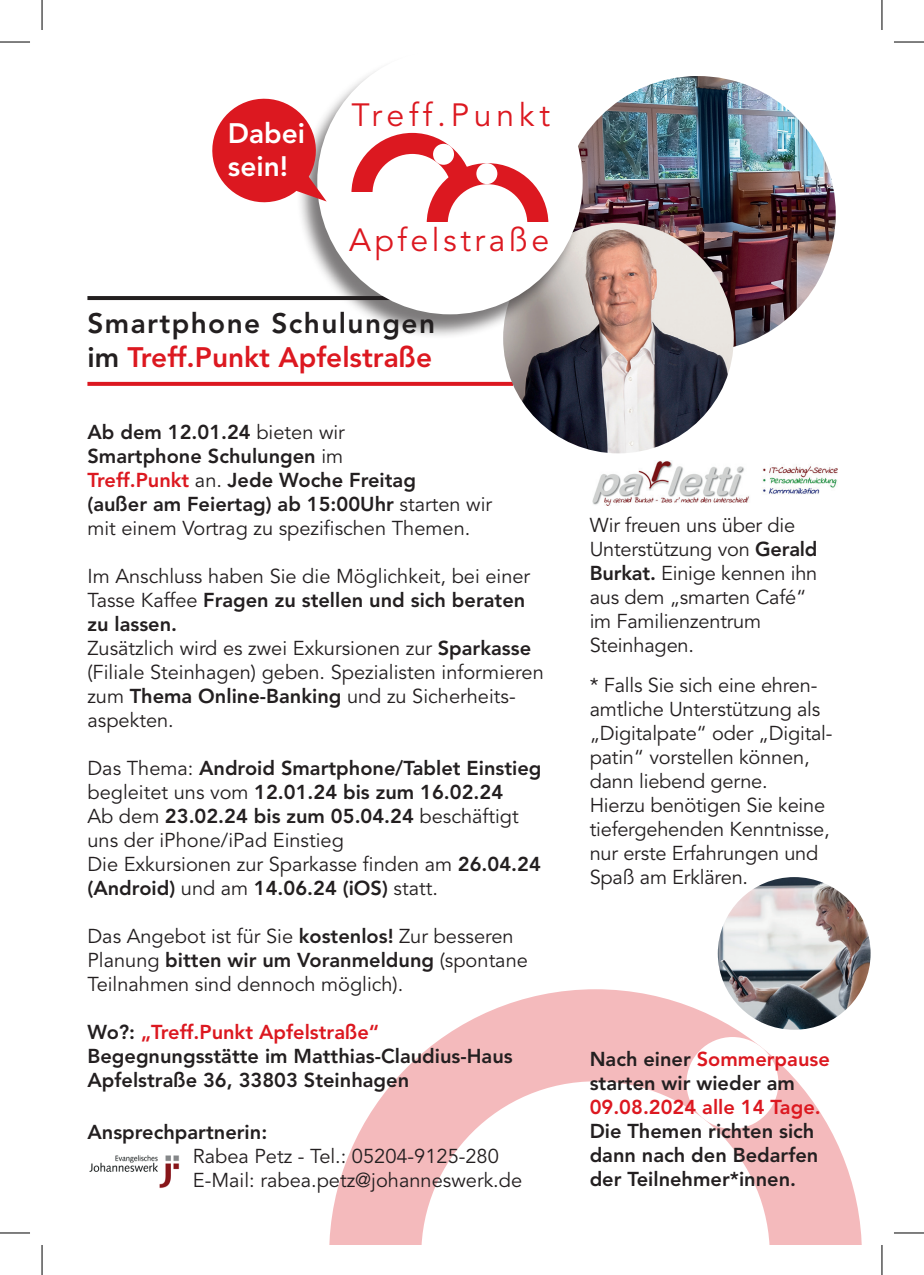
<style>
.page{position:relative;width:924px;height:1275px;background:#fff}
.page>*{position:absolute;margin:0;border:0;box-sizing:border-box;transform-origin:0 0}
.t1{font:32px "Avenir LT Std";letter-spacing:.15em;color:#dc1820}
.t2{font:32px "Avenir LT Std";letter-spacing:.11em;color:#dc1820}
.t3{font:800 28px/33.6px "Avenir LT Std";color:#231f20}
.t4{font:800 28px/33.6px "Avenir LT Std";color:#fff}
.t5{font:20px/24px "Avenir LT Std";color:#231f20}
.t6{font:800 20px/24px "Avenir LT Std";color:#231f20}
.t7{font:800 20px "Avenir LT Std";color:#dc1820}
.s1{color:#dc1820}
.s2{font-weight:400}
.s3{font-weight:800}
</style>
<div class="page">
<img style="left:717px;top:877px;width:153px;height:152px;border-radius:76px">
<svg style="left:329px;top:989px;width:532px;height:255px"></svg>
<div style="left:686px;top:1037px;width:92px;height:92px;background:#fff;border-radius:50%"></div>
<img style="left:89px;top:1155px;width:91px;height:34px">
<svg style="left:87px;top:382px;width:426px;height:4px;background:#dd1f26"></svg>
<hr style="left:87px;top:296px;width:426px;height:4px;background:#231f20">
<img style="left:559px;top:76px;width:276px;height:275px;border-radius:138px">
<img style="left:503px;top:223px;width:230px;height:230px;border-radius:115px">
<img style="left:592px;top:461px;width:244px;height:44px">
<div style="left:296px;top:52px;width:288px;height:288px;background:#231f20;opacity:.59"></div>
<div style="left:317px;top:49px;width:265px;height:265px;background:#fff;border-radius:50%"></div>
<svg style="left:351px;top:133px;width:197px;height:88px"></svg>
<div style="left:476px;top:163px;width:21px;height:21px;background:#fff;border-radius:50%"></div>
<div style="left:433px;top:144px;width:21px;height:21px;background:#fff;border-radius:50%"></div>
<svg style="left:212px;top:93px;width:114px;height:115px"></svg>
<hr style="left:0;top:42px;width:30px;height:1px;background:#000">
<hr style="left:893px;top:42px;width:30px;height:1px;background:#000">
<hr style="left:0;top:1232px;width:30px;height:1px;background:#000">
<hr style="left:893px;top:1232px;width:30px;height:1px;background:#000">
<hr style="left:42px;top:0;width:1px;height:30px;background:#000">
<hr style="left:42px;top:1245px;width:1px;height:30px;background:#000">
<hr style="left:881px;top:0;width:1px;height:30px;background:#000">
<hr style="left:881px;top:1245px;width:1px;height:30px;background:#000">
<h2 class="t4" style="left:228px;top:116px;width:79px">Dabei sein!</h2>
<h1 class="t1" style="left:351px;top:96px;width:200px">Treff.Punkt</h1>
<h1 class="t2" style="left:349px;top:222px;width:201px">Apfelstraße</h1>
<h2 class="t3" style="left:87px;top:307px;width:349px">Smartphone Schulungen im <span class="s1">Treff.Punkt Apfelstraße</span></h2>
<p class="t6" style="left:87px;top:420px;width:406px">Ab dem 12.01.24 <span class="s2">bieten wir<br></span>Smartphone Schulungen <span class="s2">im<br></span><span class="s1">Treff.Punkt</span> <span class="s2">an.</span> Jede Woche Freitag<br>(außer am Feiertag) ab 15:00Uhr <span class="s2">starten wir mit einem Vortrag zu spezifischen Themen.</span></p>
<p class="t5" style="left:87px;top:564px;width:457px">Im Anschluss haben Sie die Möglichkeit, bei einer Tasse Kaffee <span class="s3">Fragen zu stellen und sich beraten zu lassen.<br></span>Zusätzlich wird es zwei Exkursionen zur <span class="s3">Sparkasse </span>(Filiale Steinhagen) geben. Spezialisten informieren zum <span class="s3">Thema Online-Banking</span> und zu Sicherheits&shy;aspekten.</p>
<p class="t5" style="left:87px;top:756px;width:455px">Das Thema: <span class="s3">Android Smartphone/Tablet Einstieg </span>begleitet uns vom <span class="s3">12.01.24 bis zum 16.02.24<br></span>Ab dem <span class="s3">23.02.24 bis zum 05.04.24</span> beschäftigt uns der iPhone/iPad Einstieg<br>Die Exkursionen zur Sparkasse finden am <span class="s3">26.04.24 (Android)</span> und am <span class="s3">14.06.24 (iOS)</span> statt.</p>
<p class="t5" style="left:87px;top:924px;width:442px">Das Angebot ist für Sie <span class="s3">kostenlos!</span> Zur besseren<br>Planung <span class="s3">bitten wir um Voranmeldung</span> (spontane<br>Teilnahmen sind dennoch möglich).</p>
<p class="t6" style="left:87px;top:1020px;width:426px">Wo?: <span class="s1">„Treff.Punkt Apfelstraße“<br></span>Begegnungsstätte im Matthias-Claudius-Haus<br>Apfelstraße 36, 33803 Steinhagen</p>
<p class="t6" style="left:87px;top:1120px;width:181px">Ansprechpartnerin:</p>
<p class="t5" style="left:193px;top:1144px;width:330px">Rabea Petz - Tel.: 05204-9125-280<br>E-Mail: rabea.petz@johanneswerk.de</p>
<p class="t5" style="left:589px;top:514px;width:229px">Wir freuen uns über die<br>Unterstützung von <span class="s3">Gerald<br>Burkat.</span> Einige kennen ihn aus dem „smarten Café“ im Familienzentrum<br>Steinhagen.</p>
<p class="t5" style="left:589px;top:674px;width:244px">* Falls Sie sich eine ehren&shy;amtliche Unterstützung als „Digitalpate“ oder „Digital&shy;patin“ vorstellen können, dann liebend gerne.<br>Hierzu benötigen Sie keine tiefergehenden Kenntnisse, nur erste Erfahrungen und<br>Spaß am Erklären.</p>
<p class="t6" style="left:589px;top:1047px;width:241px">Nach einer <span class="s1">Sommerpause </span>starten wir wieder am</p>
<p class="t7" style="left:589px;top:1095px;width:232px">09.08.2024 alle 14 Tage.</p>
<p class="t6" style="left:589px;top:1119px;width:230px">Die Themen richten sich dann nach den Bedarfen der Teilnehmer*innen.</p>
</div>
